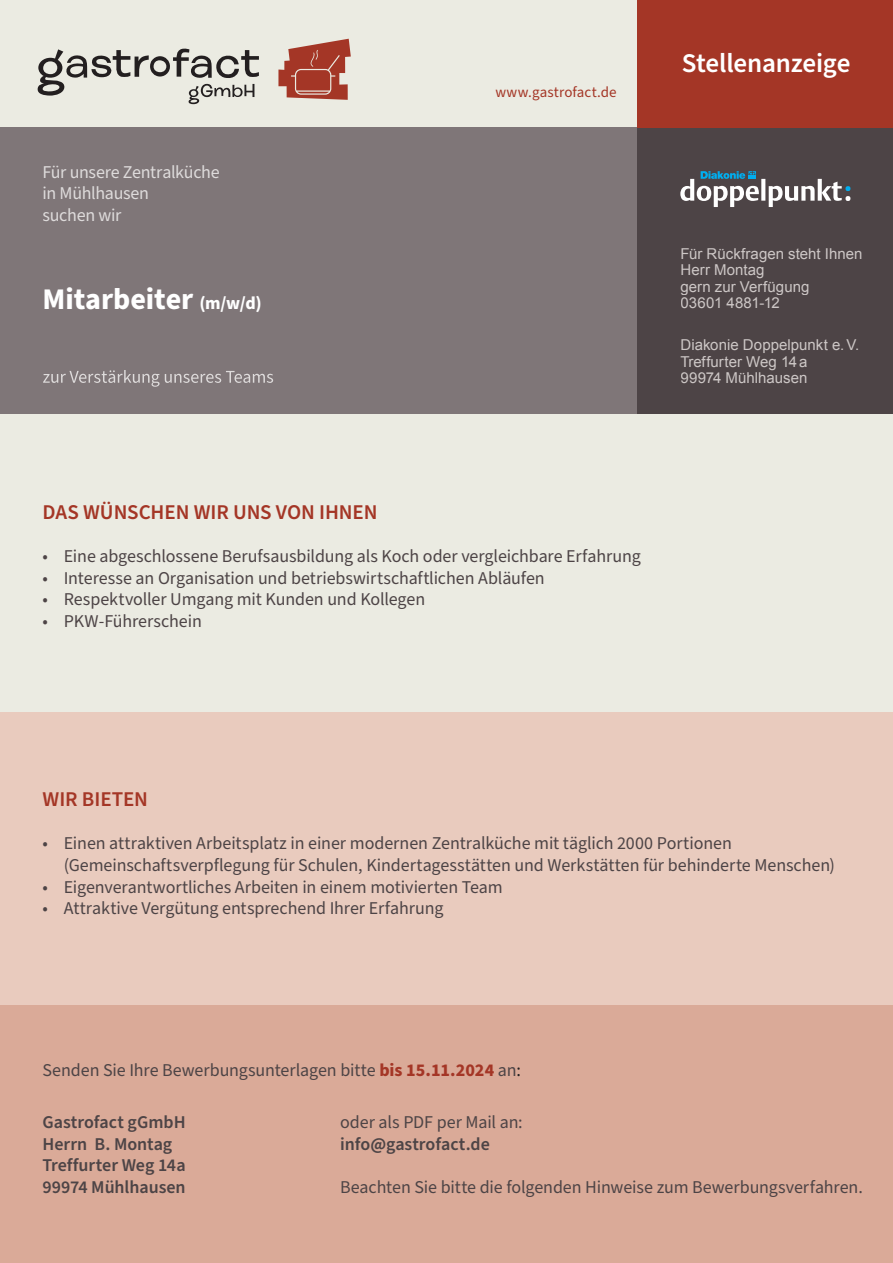
<style>
.page{position:relative;width:893px;height:1263px;background:#fff}
.page>*{position:absolute;margin:0;border:0;box-sizing:border-box;transform-origin:0 0}
.t1{font:700 30px "Source Sans Pro";letter-spacing:-.005em;color:#fff}
.t2{font:600 27px "Source Sans Pro";letter-spacing:-.01em;color:#fff}
.t3{font:600 21px "Source Sans Pro";letter-spacing:-.005em;color:#a43626}
.t4{font:18px/21.6px "Source Sans Pro";letter-spacing:-.005em;color:#4d4446}
.t5{font:600 18px/21.6px "Source Sans Pro";color:#4d4446}
.t6{font:18px/21.6px "Source Sans Pro";letter-spacing:-.015em;color:#dedbdb}
.t7{font:15px/16.5px "Arial";letter-spacing:.005em;color:#cdc7c6}
.t8{font:15px "Source Sans Pro";letter-spacing:.005em;color:#a43626}
.s1{font-size:18px}
.s2{font-weight:700;color:#a43626}
.s3{color:#231f20}
</style>
<div class="page">
<div style="left:0;top:0;width:638px;height:128px;background:#ebebe2"></div>
<div style="left:0;top:128px;width:638px;height:287px;background:#7f7678"></div>
<div style="left:638px;top:128px;width:255px;height:287px;background:#4d4446"></div>
<div style="left:638px;top:0;width:255px;height:128px;background:#a43626"></div>
<div style="left:0;top:1004px;width:893px;height:259px;background:#daaa98"></div>
<div style="left:0;top:712px;width:893px;height:292px;background:#e9cbbe"></div>
<div style="left:0;top:415px;width:893px;height:297px;background:#ebebe2"></div>
<svg style="left:680px;top:171px;width:170px;height:36px"></svg>
<svg style="left:37px;top:48px;width:222px;height:56px"></svg>
<svg style="left:278px;top:39px;width:73px;height:61px"></svg>
<svg style="left:43px;top:370px;width:231px;height:17px"></svg>
<p class="t6" style="left:43px;top:161px;width:179px">Für unsere Zentralküche in Mühlhausen<br>suchen wir</p>
<h1 class="t1" style="left:43px;top:279px;width:221px">Mitarbeiter <span class="s1">(m/w/d)</span></h1>
<p class="t8" style="left:495px;top:82px;width:123px">www.gastrofact.de</p>
<h2 class="t2" style="left:682px;top:45px;width:170px">Stellenanzeige</h2>
<p class="t7" style="left:680px;top:245px;width:184px">Für Rückfragen steht Ihnen<br>Herr Montag<br>gern zur Verfügung<br>03601 4881-12</p>
<p class="t7" style="left:680px;top:337px;width:180px">Diakonie Doppelpunkt e. V.<br>Treffurter Weg 14 a<br>99974 Mühlhausen</p>
<p class="t3" style="left:43px;top:498px;width:337px">DAS WÜNSCHEN WIR UNS VON IHNEN</p>
<p class="t4" style="left:43px;top:546px;width:600px">• Eine abgeschlossene Berufsausbildung als Koch oder vergleichbare Erfahrung</p>
<p class="t4" style="left:43px;top:567px;width:504px">• Interesse an Organisation und betriebswirtschaftlichen Abläufen</p>
<p class="t4" style="left:43px;top:589px;width:384px">• Respektvoller Umgang mit Kunden und Kollegen</p>
<p class="t4" style="left:43px;top:611px;width:161px">• PKW-Führerschein</p>
<p class="t3" style="left:43px;top:785px;width:107px">WIR BIETEN</p>
<p class="t4" style="left:64px;top:833px;width:773px;text-indent:-21px">• Einen attraktiven Arbeitsplatz in einer modernen Zentralküche mit täglich 2000 Portionen (Gemeinschaftsverpflegung für Schulen, Kindertagesstätten und Werkstätten für behinderte Menschen)</p>
<p class="t4" style="left:43px;top:876px;width:462px">• Eigenverantwortliches Arbeiten in einem motivierten Team</p>
<p class="t4" style="left:43px;top:898px;width:402px">• Attraktive Vergütung entsprechend Ihrer Erfahrung</p>
<p class="t4" style="left:43px;top:1060px;width:480px">Senden Sie Ihre Bewerbungsunterlagen bitte <span class="s2">bis 15.11.2024</span> an<span class="s3">:</span></p>
<p class="t5" style="left:43px;top:1112px;width:145px">Gastrofact gGmbH<br>Herrn B. Montag<br>Treffurter Weg 14a<br>99974 Mühlhausen</p>
<p class="t4" style="left:340px;top:1112px;width:184px">oder als PDF per Mail an:</p>
<p class="t5" style="left:340px;top:1133px;width:151px">info@gastrofact.de</p>
<p class="t4" style="left:340px;top:1176px;width:524px">Beachten Sie bitte die folgenden Hinweise zum Bewerbungsverfahren.</p>
</div>
